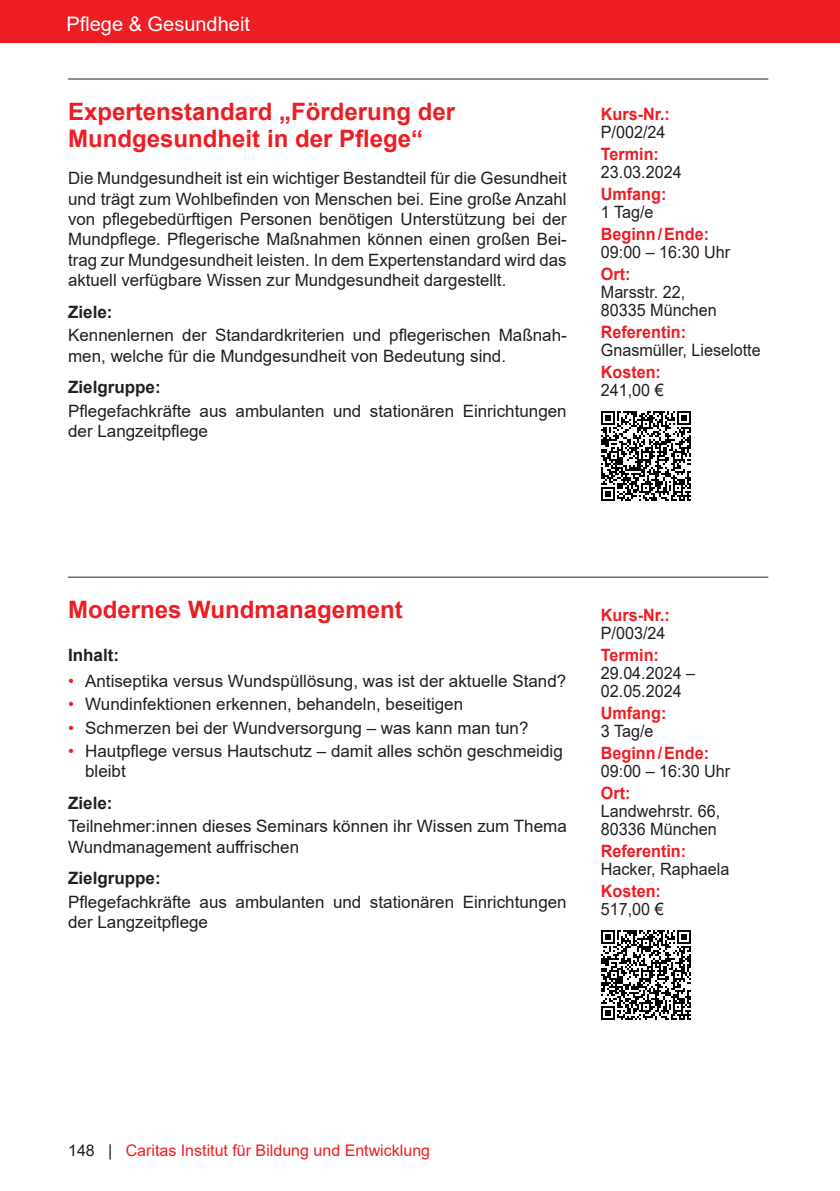
<style>
.page{position:relative;width:840px;height:1191px;background:#fff}
.page>*{position:absolute;margin:0;border:0;box-sizing:border-box;transform-origin:0 0}
.t1{font:700 24px/27px "Arial";color:#ee1d23}
.t2{font:20px "Arial";color:#fff}
.t3{font:17px/20.4px "Arial";color:#231f20}
.t4{font:17px/18px "Arial";color:#231f20;scale:.95 1}
.t5{font:700 17px "Arial";color:#ee1d23;scale:.95 1}
.t6{font:700 17px "Arial";color:#231f20}
.t7{font:16px "Arial";color:#ee1d23}
.s1{color:#ee1d23}
.s2{color:#231f20}
</style>
<div class="page">
<div style="left:0;top:0;width:839px;height:43px;background:#ee1d23"></div>
<hr style="left:68px;top:576px;width:699px;height:1px;background:#231f20">
<svg style="left:601px;top:930px;width:90px;height:90px"></svg>
<hr style="left:68px;top:78px;width:699px;height:1px;background:#231f20">
<svg style="left:601px;top:411px;width:90px;height:90px"></svg>
<p class="t2" style="left:66px;top:10px;width:185px">Pflege &amp; Gesundheit</p>
<h1 class="t1" style="left:68px;top:98px;width:388px">Expertenstandard „Förderung der<br>Mundgesundheit in der Pflege“</h1>
<p class="t3" style="left:68px;top:168px;width:500px;text-align:justify">Die Mundgesundheit ist ein wichtiger Bestandteil für die Gesundheit und trägt zum Wohlbefinden von Menschen bei. Eine große Anzahl von pflegebedürftigen Personen benötigen Unterstützung bei der Mundpflege. Pflegerische Maßnahmen können einen großen Bei&shy;trag zur Mundgesundheit leisten. In dem Expertenstandard wird das aktuell verfügbare Wissen zur Mundgesundheit dargestellt.</p>
<p class="t6" style="left:68px;top:300px;width:46px">Ziele:</p>
<p class="t3" style="left:68px;top:325px;width:500px">Kennenlernen der Standardkriterien und pflegerischen Maßnah&shy;men, welche für die Mundgesundheit von Bedeutung sind.</p>
<p class="t6" style="left:68px;top:375px;width:94px">Zielgruppe:</p>
<p class="t3" style="left:68px;top:400px;width:500px">Pflegefachkräfte aus ambulanten und stationären Einrichtungen der Langzeitpflege</p>
<p class="t5" style="left:600px;top:102px;width:74px">Kurs-Nr.:</p>
<p class="t4" style="left:600px;top:123px;width:70px">P/002/24</p>
<p class="t5" style="left:600px;top:142px;width:63px">Termin:</p>
<p class="t4" style="left:600px;top:163px;width:87px">23.03.2024</p>
<p class="t5" style="left:600px;top:182px;width:70px">Umfang:</p>
<p class="t4" style="left:600px;top:203px;width:57px">1 Tag/e</p>
<p class="t5" style="left:600px;top:222px;width:115px">Beginn/Ende:</p>
<p class="t4" style="left:600px;top:243px;width:138px">09:00 – 16:30 Uhr</p>
<p class="t5" style="left:600px;top:262px;width:33px">Ort:</p>
<p class="t4" style="left:600px;top:283px;width:123px">Marsstr. 22,<br>80335 München</p>
<p class="t5" style="left:600px;top:320px;width:91px">Referentin:</p>
<p class="t4" style="left:600px;top:340px;width:170px">Gnasmüller, Lieselotte</p>
<p class="t5" style="left:600px;top:360px;width:65px">Kosten:</p>
<p class="t4" style="left:600px;top:380px;width:68px">241,00 €</p>
<h1 class="t1" style="left:68px;top:596px;width:336px">Modernes Wundmanagement</h1>
<p class="t6" style="left:68px;top:643px;width:52px">Inhalt:</p>
<p class="t3" style="left:68px;top:670px;width:499px"><span class="s1">•</span> Antiseptika versus Wundspüllösung, was ist der aktuelle Stand?</p>
<p class="t3" style="left:68px;top:694px;width:396px"><span class="s1">•</span> Wundinfektionen erkennen, behandeln, beseitigen</p>
<p class="t3" style="left:68px;top:717px;width:461px"><span class="s1">•</span> Schmerzen bei der Wundversorgung – was kann man tun?</p>
<p class="t3" style="left:85px;top:740px;width:479px;text-indent:-17px"><span class="s1">•</span> Hautpflege versus Hautschutz – damit alles schön geschmeidig bleibt</p>
<p class="t6" style="left:68px;top:791px;width:46px">Ziele:</p>
<p class="t3" style="left:68px;top:816px;width:500px">Teilnehmer:innen dieses Seminars können ihr Wissen zum Thema<br>Wundmanagement auffrischen</p>
<p class="t6" style="left:68px;top:866px;width:94px">Zielgruppe:</p>
<p class="t3" style="left:68px;top:891px;width:500px">Pflegefachkräfte aus ambulanten und stationären Einrichtungen der Langzeitpflege</p>
<p class="t5" style="left:600px;top:603px;width:74px">Kurs-Nr.:</p>
<p class="t4" style="left:600px;top:624px;width:70px">P/003/24</p>
<p class="t5" style="left:600px;top:643px;width:63px">Termin:</p>
<p class="t4" style="left:600px;top:664px;width:101px">29.04.2024 –<br>02.05.2024</p>
<p class="t5" style="left:600px;top:701px;width:70px">Umfang:</p>
<p class="t4" style="left:600px;top:722px;width:57px">3 Tag/e</p>
<p class="t5" style="left:600px;top:741px;width:115px">Beginn/Ende:</p>
<p class="t4" style="left:600px;top:762px;width:138px">09:00 – 16:30 Uhr</p>
<p class="t5" style="left:600px;top:781px;width:33px">Ort:</p>
<p class="t4" style="left:600px;top:802px;width:127px">Landwehrstr. 66,<br>80336 München</p>
<p class="t5" style="left:600px;top:839px;width:91px">Referentin:</p>
<p class="t4" style="left:600px;top:860px;width:137px">Hacker, Raphaela</p>
<p class="t5" style="left:600px;top:879px;width:65px">Kosten:</p>
<p class="t4" style="left:600px;top:900px;width:68px">517,00 €</p>
<p class="t7" style="left:68px;top:1139px;width:363px"><span class="s2">148 |</span> Caritas Institut für Bildung und Entwicklung</p>
</div>
